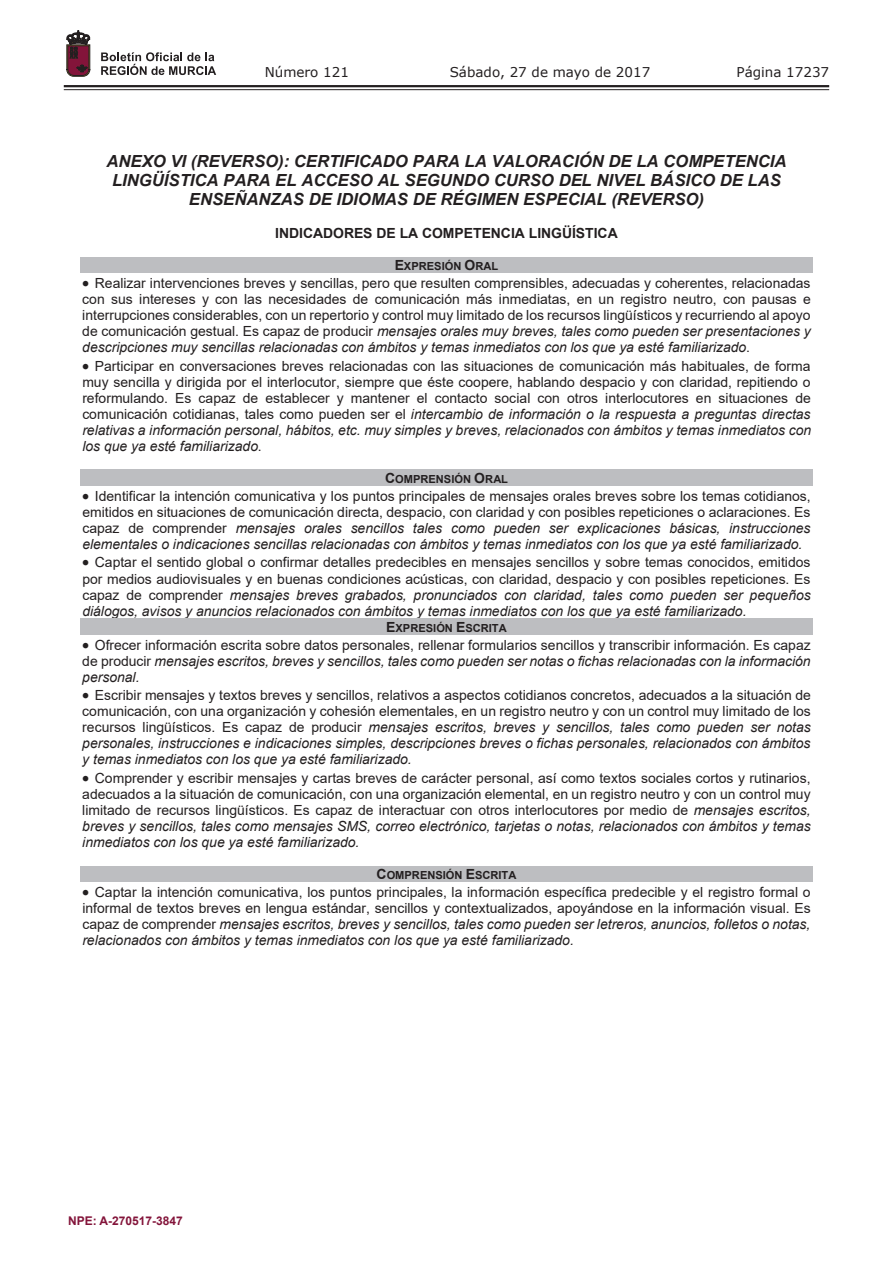
<style>
.page{position:relative;width:893px;height:1263px;background:#fff}
.page>*{position:absolute;margin:0;border:0;box-sizing:border-box;transform-origin:0 0}
.t1{font:italic 700 16.65px/19.2px "Arial";color:#231f20;text-align:center}
.t2{font:13.95px/16px "Arial";color:#231f20;text-align:justify}
.t3{font:700 13.95px "Arial";color:#231f20}
.t4{font:13.5px "Verdana";color:#231f20}
.t5{font:700 12px "Arial";color:#83143a}
.t6{font:700 11.1px "Arial";color:#231f20}
.s1{font-size:13.95px}
.s2{font-style:italic}
</style>
<div class="page">
<hr style="left:64px;top:85px;width:765px;height:2px;background:#231f20">
<hr style="left:64px;top:89px;width:765px;height:1px;background:#231f20">
<svg style="left:101px;top:52px;width:115px;height:23px"></svg>
<svg style="left:67px;top:31px;width:23px;height:45px"></svg>
<div style="left:80px;top:257px;width:733px;height:16px;background:#bdbec1"></div>
<div style="left:80px;top:470px;width:733px;height:16px;background:#bdbec1"></div>
<div style="left:80px;top:619px;width:733px;height:16px;background:#bdbec1"></div>
<div style="left:80px;top:866px;width:733px;height:16px;background:#bdbec1"></div>
<p class="t4" style="left:265px;top:62px;width:86px">Número 121</p>
<p class="t4" style="left:450px;top:62px;width:202px">Sábado, 27 de mayo de 2017</p>
<p class="t4" style="left:736px;top:62px;width:94px">Página 17237</p>
<p class="t1" style="left:106px;top:152px;width:682px">ANEXO VI (REVERSO): CERTIFICADO PARA LA VALORACIÓN DE LA COMPETENCIA<br>LINGÜÍSTICA PARA EL ACCESO AL SEGUNDO CURSO DEL NIVEL BÁSICO DE LAS<br>ENSEÑANZAS DE IDIOMAS DE RÉGIMEN ESPECIAL (REVERSO)</p>
<p class="t3" style="left:275px;top:223px;width:344px">INDICADORES DE LA COMPETENCIA LINGÜÍSTICA</p>
<p class="t6" style="left:395px;top:258px;width:105px"><span class="s1">E</span>XPRESIÓN <span class="s1">O</span>RAL</p>
<p class="t2" style="left:82px;top:275px;width:730px">• Realizar intervenciones breves y sencillas, pero que resulten comprensibles, adecuadas y coherentes, relacionadas con sus intereses y con las necesidades de comunicación más inmediatas, en un registro neutro, con pausas e interrupciones considerables, con un repertorio y control muy limitado de los recursos lingüísticos y recurriendo al apoyo de comunicación gestual. Es capaz de producir <span class="s2">mensajes orales muy breves, tales como pueden ser presentaciones y descripciones muy sencillas relacionadas con ámbitos y temas inmediatos con los que ya esté familiarizado</span>.</p>
<p class="t2" style="left:82px;top:358px;width:731px">• Participar en conversaciones breves relacionadas con las situaciones de comunicación más habituales, de forma muy sencilla y dirigida por el interlocutor, siempre que éste coopere, hablando despacio y con claridad, repitiendo o reformulando. Es capaz de establecer y mantener el contacto social con otros interlocutores en situaciones de comunicación cotidianas, tales como pueden ser el <span class="s2">intercambio de información o la respuesta a preguntas directas relativas a información personal, hábitos, etc. muy simples y breves, relacionados con ámbitos y temas inmediatos con los que ya esté familiarizado</span>.</p>
<p class="t6" style="left:385px;top:471px;width:124px"><span class="s1">C</span>OMPRENSIÓN <span class="s1">O</span>RAL</p>
<p class="t2" style="left:82px;top:488px;width:730px">• Identificar la intención comunicativa y los puntos principales de mensajes orales breves sobre los temas cotidianos, emitidos en situaciones de comunicación directa, despacio, con claridad y con posibles repeticiones o aclaraciones. Es capaz de comprender <span class="s2">mensajes orales sencillos tales como pueden ser explicaciones básicas, instrucciones elementales o indicaciones sencillas relacionadas con ámbitos y temas inmediatos con los que ya esté familiarizado.</span></p>
<p class="t2" style="left:82px;top:554px;width:730px">• Captar el sentido global o confirmar detalles predecibles en mensajes sencillos y sobre temas conocidos, emitidos por medios audiovisuales y en buenas condiciones acústicas, con claridad, despacio y con posibles repeticiones. Es capaz de comprender <span class="s2">mensajes breves grabados, pronunciados con claridad, tales como pueden ser pequeños diálogos, avisos y anuncios relacionados con ámbitos y temas inmediatos con los que ya esté familiarizado.</span></p>
<p class="t6" style="left:386px;top:620px;width:122px"><span class="s1">E</span>XPRESIÓN <span class="s1">E</span>SCRITA</p>
<p class="t2" style="left:82px;top:637px;width:730px">• Ofrecer información escrita sobre datos personales, rellenar formularios sencillos y transcribir información. Es capaz de producir <span class="s2">mensajes escritos, breves y sencillos, tales como pueden ser notas o fichas relacionadas con la información personal.</span></p>
<p class="t2" style="left:82px;top:687px;width:730px">• Escribir mensajes y textos breves y sencillos, relativos a aspectos cotidianos concretos, adecuados a la situación de comunicación, con una organización y cohesión elementales, en un registro neutro y con un control muy limitado de los recursos lingüísticos. Es capaz de producir <span class="s2">mensajes escritos, breves y sencillos, tales como pueden ser notas personales, instrucciones e indicaciones simples, descripciones breves o fichas personales, relacionados con ámbitos y temas inmediatos con los que ya esté familiarizado.</span></p>
<p class="t2" style="left:82px;top:770px;width:730px">• Comprender y escribir mensajes y cartas breves de carácter personal, así como textos sociales cortos y rutinarios, adecuados a la situación de comunicación, con una organización elemental, en un registro neutro y con un control muy limitado de recursos lingüísticos. Es capaz de interactuar con otros interlocutores por medio de <span class="s2">mensajes escritos, breves y sencillos, tales como mensajes SMS, correo electrónico, tarjetas o notas, relacionados con ámbitos y temas inmediatos con los que ya esté familiarizado.</span></p>
<p class="t6" style="left:377px;top:867px;width:142px"><span class="s1">C</span>OMPRENSIÓN <span class="s1">E</span>SCRITA</p>
<p class="t2" style="left:82px;top:884px;width:730px">• Captar la intención comunicativa, los puntos principales, la información específica predecible y el registro formal o informal de textos breves en lengua estándar, sencillos y contextualizados, apoyándose en la información visual. Es capaz de comprender <span class="s2">mensajes escritos, breves y sencillos, tales como pueden ser letreros, anuncios, folletos o notas, relacionados con ámbitos y temas inmediatos con los que ya esté familiarizado.</span></p>
<p class="t5" style="left:68px;top:1212px;width:116px">NPE: A-270517-3847</p>
</div>
